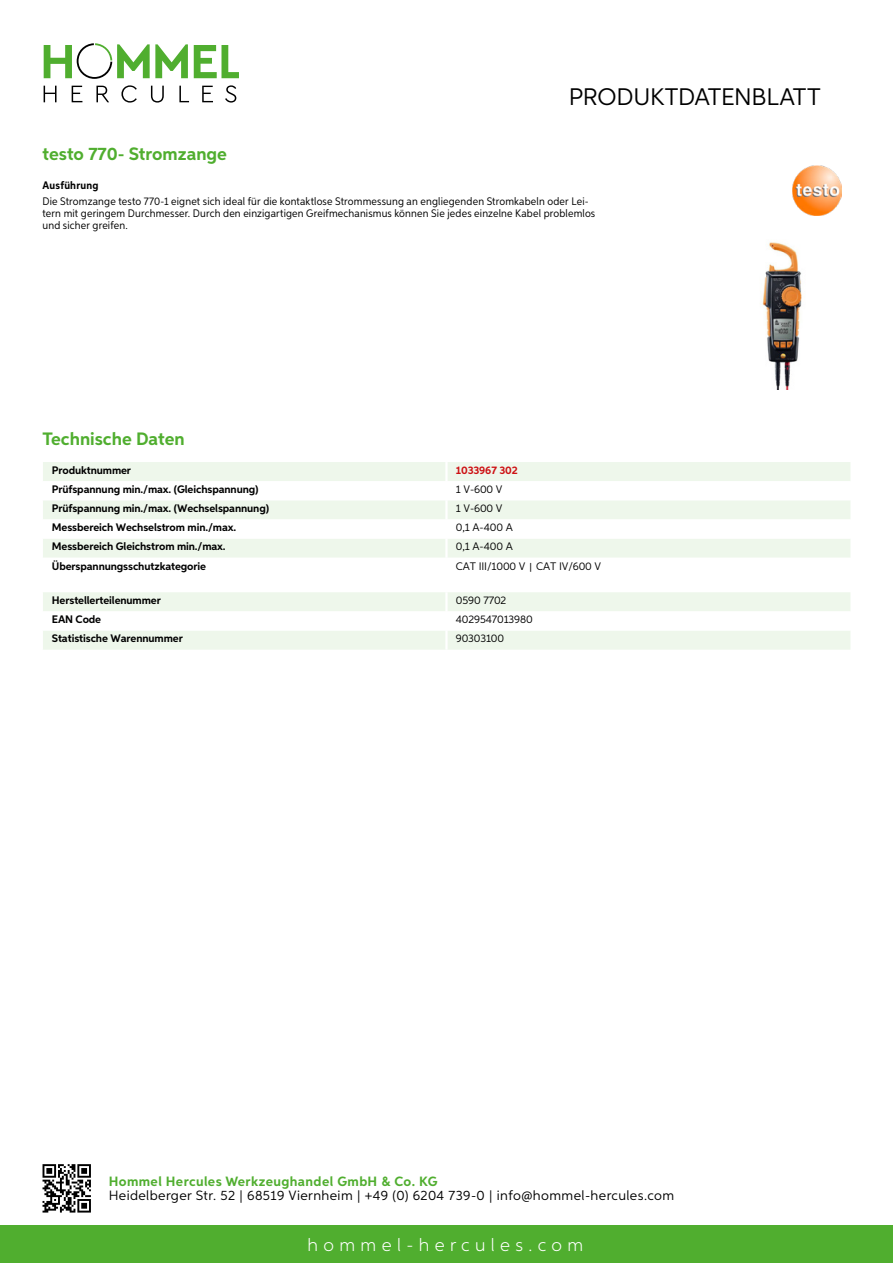
<style>
.page{position:relative;width:893px;height:1263px;background:#fff}
.page>*{position:absolute;margin:0;border:0;box-sizing:border-box;transform-origin:0 0}
.t1{font:24px "Aspira";letter-spacing:-.01em;color:#000}
.t2{font:700 18px "Aspira";color:#50ae2f}
.t3{font:300 18px "Aspira";letter-spacing:.3em;color:#fff}
.t4{font:13.5px "Aspira";letter-spacing:.03em;color:#000}
.t5{font:700 13.5px "Aspira";letter-spacing:.03em;color:#50ae2f}
.t6{font:700 10.95px "Aspira";letter-spacing:-.01em;color:#000}
.t7{font:10.95px/12px "Aspira Nar";letter-spacing:.015em;color:#000}
.t8{font:10.95px "Aspira";letter-spacing:-.01em;color:#000}
.t9{font:700 10.95px "Aspira";letter-spacing:-.01em;color:#cd1013}
.t10{font:700 10.95px "Aspira Nar";letter-spacing:.02em;color:#000}
.s1{font-family:"Wuerth Global";font-size:10.5px}
</style>
<div class="page">
<div style="left:0;top:1226px;width:893px;height:37px;background:#50ae2f"></div>
<svg style="left:43px;top:1164px;width:48px;height:48px"></svg>
<svg style="left:194px;top:45px;width:45px;height:33px"></svg>
<svg style="left:44px;top:43px;width:144px;height:36px"></svg>
<svg style="left:44px;top:86px;width:13px;height:16px"></svg>
<svg style="left:72px;top:86px;width:10px;height:16px"></svg>
<svg style="left:96px;top:86px;width:13px;height:16px"></svg>
<svg style="left:121px;top:85px;width:16px;height:18px"></svg>
<svg style="left:151px;top:86px;width:13px;height:17px"></svg>
<svg style="left:179px;top:86px;width:10px;height:16px"></svg>
<svg style="left:202px;top:86px;width:11px;height:16px"></svg>
<svg style="left:225px;top:85px;width:11px;height:18px"></svg>
<div style="left:43px;top:462px;width:807px;height:19px;background:#eef7eb"></div>
<svg style="left:43px;top:501px;width:807px;height:57px;fill:#eef7eb"></svg>
<hr style="left:445px;top:462px;width:3px;height:19px;background:#fff">
<hr style="left:445px;top:500px;width:3px;height:19px;background:#fff">
<hr style="left:445px;top:519px;width:3px;height:20px;background:#fff">
<hr style="left:445px;top:539px;width:3px;height:19px;background:#fff">
<svg style="left:43px;top:592px;width:807px;height:58px"></svg>
<hr style="left:445px;top:630px;width:3px;height:20px;background:#fff">
<img style="left:762px;top:242px;width:40px;height:147px">
<img style="left:792px;top:166px;width:50px;height:50px">
<h1 class="t1" style="left:569px;top:82px;width:253px">Produktdatenblatt</h1>
<h2 class="t2" style="left:43px;top:142px;width:186px">testo 770- Stromzange</h2>
<p class="t10" style="left:43px;top:179px;width:58px">Ausführung</p>
<p class="t7" style="left:43px;top:195px;width:554px">Die Stromzange testo 770-1 eignet sich ideal für die kontaktlose Strommessung an engliegenden Stromkabeln oder Lei&shy;tern mit geringem Durchmesser. Durch den einzigartigen Greifmechanismus können Sie jedes einzelne Kabel problemlos und sicher greifen.</p>
<h2 class="t2" style="left:43px;top:428px;width:144px">Technische Daten</h2>
<p class="t6" style="left:52px;top:463px;width:81px">Produktnummer</p>
<p class="t9" style="left:456px;top:463px;width:63px">1033967 302</p>
<p class="t6" style="left:52px;top:483px;width:208px">Prüfspannung min./max. (Gleichspannung)</p>
<p class="t8" style="left:456px;top:483px;width:48px">1 V-600 V</p>
<p class="t6" style="left:52px;top:502px;width:219px">Prüfspannung min./max. (Wechselspannung)</p>
<p class="t8" style="left:456px;top:502px;width:48px">1 V-600 V</p>
<p class="t6" style="left:52px;top:521px;width:186px">Messbereich Wechselstrom min./max.</p>
<p class="t8" style="left:456px;top:521px;width:58px">0,1 A-400 A</p>
<p class="t6" style="left:52px;top:540px;width:175px">Messbereich Gleichstrom min./max.</p>
<p class="t8" style="left:456px;top:540px;width:58px">0,1 A-400 A</p>
<p class="t6" style="left:52px;top:559px;width:156px">Überspannungsschutzkategorie</p>
<p class="t8" style="left:456px;top:559px;width:147px">CAT III/1000 V <span class="s1">|</span> CAT IV/600 V</p>
<p class="t6" style="left:52px;top:594px;width:111px">Herstellerteilenummer</p>
<p class="t8" style="left:456px;top:594px;width:52px">0590 7702</p>
<p class="t6" style="left:52px;top:613px;width:51px">EAN Code</p>
<p class="t8" style="left:456px;top:613px;width:78px">4029547013980</p>
<p class="t6" style="left:52px;top:632px;width:132px">Statistische Warennummer</p>
<p class="t8" style="left:456px;top:632px;width:50px">90303100</p>
<p class="t5" style="left:109px;top:1172px;width:330px">Hommel Hercules Werkzeughandel GmbH &amp; Co. KG</p>
<p class="t4" style="left:109px;top:1187px;width:567px">Heidelberger Str. 52 | 68519 Viernheim | +49 (0) 6204 739-0 | info@hommel-hercules.com</p>
<h2 class="t3" style="left:307px;top:1234px;width:277px">hommel-hercules.com</h2>
</div>
